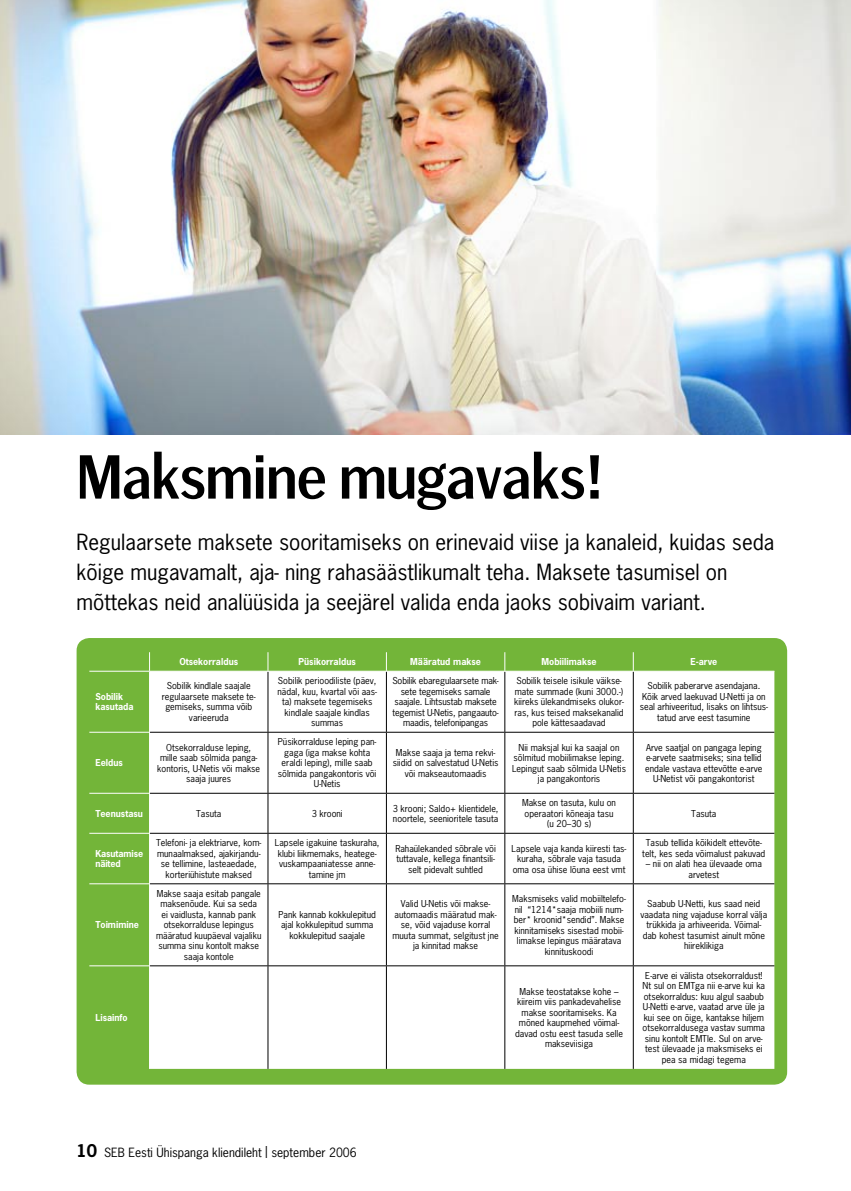
<style>
.page{position:relative;width:851px;height:1191px;background:#fff}
.page>*{position:absolute;margin:0;border:0;box-sizing:border-box;transform-origin:0 0}
.t1{font:60px "SEB Basic Pro";color:#000}
.t2{font:21px/30px "News Gothic SEB";color:#000}
.t3{font:12px "News Gothic SEB";color:#000}
.t4{font:9px/10.5px "News Gothic SEB";color:#000;text-align:center}
.t5{font:700 9px/10.5px "News Gothic SEB";color:#fff}
.s1{font-weight:700;font-size:16.5px}
</style>
<div class="page">
<div style="left:77px;top:638px;width:710px;height:446px;background:#73b539;border-radius:13px"></div>
<div style="left:150px;top:672px;width:624px;height:396px;background:#fff"></div>
<hr style="left:267px;top:671px;width:1px;height:61px;background:#000">
<hr style="left:386px;top:671px;width:1px;height:61px;background:#000">
<hr style="left:504px;top:671px;width:1px;height:61px;background:#000">
<hr style="left:632px;top:671px;width:1px;height:61px;background:#000">
<hr style="left:150px;top:732px;width:118px;height:1px;background:#000">
<hr style="left:268px;top:732px;width:118px;height:1px;background:#000">
<hr style="left:267px;top:732px;width:1px;height:61px;background:#000">
<hr style="left:386px;top:732px;width:118px;height:1px;background:#000">
<hr style="left:386px;top:732px;width:1px;height:61px;background:#000">
<hr style="left:504px;top:732px;width:129px;height:1px;background:#000">
<hr style="left:504px;top:732px;width:1px;height:61px;background:#000">
<hr style="left:633px;top:732px;width:141px;height:1px;background:#000">
<hr style="left:632px;top:732px;width:1px;height:61px;background:#000">
<hr style="left:150px;top:793px;width:118px;height:1px;background:#000">
<hr style="left:268px;top:793px;width:118px;height:1px;background:#000">
<hr style="left:267px;top:793px;width:1px;height:40px;background:#000">
<hr style="left:386px;top:793px;width:118px;height:1px;background:#000">
<hr style="left:386px;top:793px;width:1px;height:40px;background:#000">
<hr style="left:504px;top:793px;width:129px;height:1px;background:#000">
<hr style="left:504px;top:793px;width:1px;height:40px;background:#000">
<hr style="left:633px;top:793px;width:141px;height:1px;background:#000">
<hr style="left:632px;top:793px;width:1px;height:40px;background:#000">
<hr style="left:150px;top:833px;width:118px;height:1px;background:#000">
<hr style="left:268px;top:833px;width:118px;height:1px;background:#000">
<hr style="left:267px;top:833px;width:1px;height:50px;background:#000">
<hr style="left:386px;top:833px;width:118px;height:1px;background:#000">
<hr style="left:386px;top:833px;width:1px;height:50px;background:#000">
<hr style="left:504px;top:833px;width:129px;height:1px;background:#000">
<hr style="left:504px;top:833px;width:1px;height:50px;background:#000">
<hr style="left:633px;top:833px;width:141px;height:1px;background:#000">
<hr style="left:632px;top:833px;width:1px;height:50px;background:#000">
<hr style="left:150px;top:883px;width:118px;height:1px;background:#000">
<hr style="left:268px;top:883px;width:118px;height:1px;background:#000">
<hr style="left:267px;top:884px;width:1px;height:81px;background:#000">
<hr style="left:386px;top:883px;width:118px;height:1px;background:#000">
<hr style="left:386px;top:884px;width:1px;height:81px;background:#000">
<hr style="left:504px;top:883px;width:129px;height:1px;background:#000">
<hr style="left:504px;top:884px;width:1px;height:81px;background:#000">
<hr style="left:633px;top:883px;width:141px;height:1px;background:#000">
<hr style="left:632px;top:884px;width:1px;height:81px;background:#000">
<hr style="left:150px;top:965px;width:118px;height:1px;background:#000">
<hr style="left:268px;top:965px;width:118px;height:1px;background:#000">
<hr style="left:267px;top:966px;width:1px;height:102px;background:#000">
<hr style="left:386px;top:965px;width:118px;height:1px;background:#000">
<hr style="left:386px;top:966px;width:1px;height:102px;background:#000">
<hr style="left:504px;top:965px;width:129px;height:1px;background:#000">
<hr style="left:504px;top:966px;width:1px;height:102px;background:#000">
<hr style="left:633px;top:965px;width:141px;height:1px;background:#000">
<hr style="left:632px;top:966px;width:1px;height:102px;background:#000">
<hr style="left:89px;top:671px;width:60px;height:1px;background:#fff">
<hr style="left:89px;top:732px;width:61px;height:1px;background:#fff">
<hr style="left:89px;top:793px;width:61px;height:1px;background:#fff">
<hr style="left:89px;top:833px;width:61px;height:1px;background:#fff">
<hr style="left:89px;top:883px;width:61px;height:1px;background:#fff">
<hr style="left:89px;top:965px;width:61px;height:1px;background:#fff">
<hr style="left:149px;top:671px;width:1px;height:61px;background:#fff">
<hr style="left:149px;top:732px;width:1px;height:61px;background:#fff">
<hr style="left:149px;top:793px;width:1px;height:40px;background:#fff">
<hr style="left:149px;top:833px;width:1px;height:50px;background:#fff">
<hr style="left:149px;top:884px;width:1px;height:81px;background:#fff">
<hr style="left:149px;top:966px;width:1px;height:102px;background:#fff">
<svg style="left:149px;top:652px;width:1px;height:19px"></svg>
<svg style="left:267px;top:652px;width:1px;height:19px"></svg>
<svg style="left:386px;top:652px;width:1px;height:19px"></svg>
<svg style="left:504px;top:652px;width:1px;height:19px"></svg>
<svg style="left:632px;top:652px;width:1px;height:19px"></svg>
<hr style="left:149px;top:671px;width:119px;height:1px;background:#fff">
<hr style="left:268px;top:671px;width:118px;height:1px;background:#fff">
<hr style="left:386px;top:671px;width:118px;height:1px;background:#fff">
<hr style="left:504px;top:671px;width:129px;height:1px;background:#fff">
<hr style="left:633px;top:671px;width:141px;height:1px;background:#fff">
<img style="left:0;top:0;width:850px;height:435px">
<h1 class="t1" style="left:77px;top:442px;width:528px">Maksmine mugavaks!</h1>
<h2 class="t2" style="left:77px;top:527px;width:699px">Regulaarsete maksete sooritamiseks on erinevaid viise ja kanaleid, kuidas seda kõige mugavamalt, aja- ning rahasäästlikumalt teha. Maksete tasumisel on mõttekas neid analüüsida ja seejärel valida enda jaoks sobivaim variant.</h2>
<p class="t5" style="left:179px;top:656px;width:60px">Otsekorraldus</p>
<p class="t5" style="left:298px;top:656px;width:59px">Püsikorraldus</p>
<p class="t5" style="left:410px;top:656px;width:72px">Määratud makse</p>
<p class="t5" style="left:541px;top:656px;width:57px">Mobiilimakse</p>
<p class="t5" style="left:690px;top:656px;width:28px">E-arve</p>
<p class="t5" style="left:95px;top:691px;width:40px">Sobilik kasutada</p>
<p class="t4" style="left:162px;top:681px;width:95px">Sobilik kindlale saajale regulaarsete maksete te&shy;gemiseks, summa võib varieeruda</p>
<p class="t4" style="left:277px;top:675px;width:101px">Sobilik perioodiliste (päev, nädal, kuu, kvartal või aas&shy;ta) maksete tegemiseks kindlale saajale kindlas summas</p>
<p class="t4" style="left:392px;top:675px;width:108px">Sobilik ebaregulaarsete mak&shy;sete tegemiseks samale saajale. Lihtsustab maksete tegemist U-Netis, pangaauto&shy;maadis, telefonipangas</p>
<p class="t4" style="left:514px;top:675px;width:111px">Sobilik teisele isikule väikse&shy;mate summade (kuni 3000.-) kiireks ülekandmiseks olukor&shy;ras, kus teised maksekanalid pole kättesaadavad</p>
<p class="t4" style="left:639px;top:681px;width:130px">Sobilik paberarve asendajana.<br>Kõik arved laekuvad U-Netti ja on seal arhiveeritud, lisaks on lihtsus&shy;tatud arve eest tasumine</p>
<p class="t5" style="left:95px;top:757px;width:29px">Eeldus</p>
<p class="t4" style="left:157px;top:742px;width:104px">Otsekorralduse leping, mille saab sõlmida panga&shy;kontoris, U-Netis või makse saaja juures</p>
<p class="t4" style="left:278px;top:736px;width:100px">Püsikorralduse leping pan&shy;gaga (iga makse kohta eraldi leping), mille saab sõlmida pangakontoris või<br>U-Netis</p>
<p class="t4" style="left:392px;top:747px;width:107px">Makse saaja ja tema rekvi&shy;siidid on salvestatud U-Netis või makseautomaadis</p>
<p class="t4" style="left:512px;top:742px;width:115px">Nii maksjal kui ka saajal on sõlmitud mobiilimakse leping.<br>Lepingut saab sõlmida U-Netis ja pangakontoris</p>
<p class="t4" style="left:645px;top:742px;width:119px">Arve saatjal on pangaga leping e-arvete saatmiseks; sina tellid endale vastava ettevõtte e-arve<br>U-Netist või pangakontorist</p>
<p class="t5" style="left:95px;top:808px;width:49px">Teenustasu</p>
<p class="t4" style="left:196px;top:808px;width:27px">Tasuta</p>
<p class="t4" style="left:311px;top:808px;width:33px">3 krooni</p>
<p class="t4" style="left:392px;top:803px;width:107px;text-align:left">3 krooni; Saldo+ klientidele, noortele, seenioritele tasuta</p>
<p class="t4" style="left:522px;top:797px;width:95px">Makse on tasuta, kulu on operaatori kõneaja tasu (u 20–30 s)</p>
<p class="t4" style="left:691px;top:808px;width:27px">Tasuta</p>
<p class="t5" style="left:95px;top:848px;width:49px">Kasutamise näited</p>
<p class="t4" style="left:156px;top:837px;width:107px">Telefoni- ja elektriarve, kom&shy;munaalmaksed, ajakirjandu&shy;se tellimine, lasteaedade, korteriühistute maksed</p>
<p class="t4" style="left:275px;top:837px;width:106px">Lapsele igakuine taskuraha, klubi liikmemaks, heatege&shy;vuskampaaniatesse anne&shy;tamine jm</p>
<p class="t4" style="left:395px;top:843px;width:102px">Rahaülekanded sõbrale või tuttavale, kellega finantsili&shy;selt pidevalt suhtled</p>
<p class="t4" style="left:511px;top:843px;width:116px">Lapsele vaja kanda kiiresti tas&shy;kuraha, sõbrale vaja tasuda oma osa ühise lõuna eest vmt</p>
<p class="t4" style="left:642px;top:837px;width:125px">Tasub tellida kõikidelt ettevõte&shy;telt, kes seda võimalust pakuvad</p>
<p class="t4" style="left:645px;top:858px;width:117px">– nii on alati hea ülevaade oma arvetest</p>
<p class="t5" style="left:95px;top:919px;width:45px">Toimimine</p>
<p class="t4" style="left:156px;top:888px;width:107px">Makse saaja esitab pangale maksenõude. Kui sa seda ei vaidlusta, kannab pank otsekorralduse lepingus määratud kuupäeval vajaliku summa sinu kontolt makse saaja kontole</p>
<p class="t5" style="left:95px;top:1012px;width:34px">Lisainfo</p>
<p class="t4" style="left:278px;top:909px;width:99px">Pank kannab kokkulepitud ajal kokkulepitud summa kokkulepitud saajale</p>
<p class="t4" style="left:392px;top:898px;width:108px">Valid U-Netis või makse&shy;automaadis määratud mak&shy;se, võid vajaduse korral muuta summat, selgitust jne ja kinnitad makse</p>
<p class="t4" style="left:512px;top:893px;width:115px">Maksmiseks valid mobiiltelefo&shy;nil “1214*saaja mobiili num&shy;ber* kroonid*sendid”. Makse kinnitamiseks sisestad mobii&shy;limakse lepingus määratava kinnituskoodi</p>
<p class="t4" style="left:640px;top:898px;width:128px">Saabub U-Netti, kus saad neid vaadata ning vajaduse korral välja trükkida ja arhiveerida. Võimal&shy;dab kohest tasumist ainult mõne hiireklikiga</p>
<p class="t4" style="left:515px;top:986px;width:109px">Makse teostatakse kohe – kiireim viis pankadevahelise makse sooritamiseks. Ka mõned kaupmehed võimal&shy;davad ostu eest tasuda selle makseviisiga</p>
<p class="t4" style="left:642px;top:970px;width:124px">E-arve ei välista otsekorraldust!<br>Nt sul on EMTga nii e-arve kui ka otsekorraldus: kuu algul saabub<br>U-Netti e-arve, vaatad arve üle ja kui see on õige, kantakse hiljem otsekorraldusega vastav summa sinu kontolt EMTle. Sul on arve&shy;test ülevaade ja maksmiseks ei pea sa midagi tegema</p>
<h3 class="t3" style="left:77px;top:1144px;width:282px"><span class="s1">10</span> SEB Eesti Ühispanga kliendileht | september 2006</h3>
</div>
